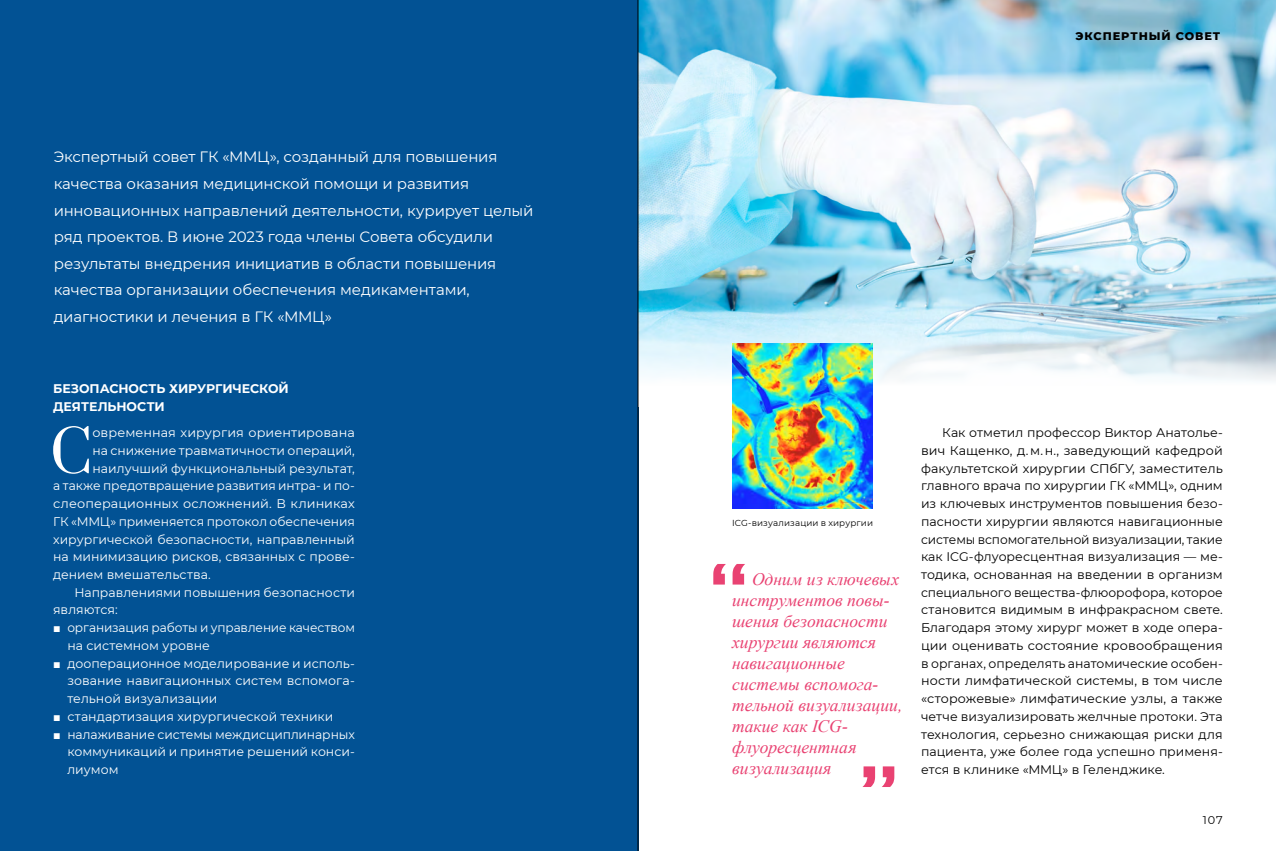
<style>
.page{position:relative;width:1276px;height:851px;background:#fff}
.page>*{position:absolute;margin:0;border:0;box-sizing:border-box;transform-origin:0 0}
.t1{font:56.75px "Prata";color:#fff}
.t2{font:italic 17.5px/21px "Times New Roman";color:#e94272}
.t3{font:15px/26.6px "Montserrat";letter-spacing:-.01em;color:#fff}
.t4{font:12.5px/17.8px "Montserrat";color:#000;text-align:justify}
.t5{font:12.5px/17.8px "Montserrat";color:#fff;text-align:justify}
.t6{font:700 12.5px/17.8px "Montserrat";letter-spacing:-.005em;color:#fff}
.t7{font:800 11.25px "Montserrat";letter-spacing:.08em;color:#000}
.t8{font:11.25px "Montserrat";color:#000}
.t9{font:8.75px "Montserrat";letter-spacing:.01em;color:#000}
.s1{font-family:"Arial";font-weight:700}
</style>
<div class="page">
<div style="left:0;top:0;width:638px;height:850px;background:#025294"></div>
<img style="left:639px;top:0;width:637px;height:264px">
<svg style="left:639px;top:264px;width:637px;height:117px;background:#b9deec"></svg>
<svg style="left:863px;top:766px;width:31px;height:20px"></svg>
<svg style="left:713px;top:564px;width:32px;height:20px"></svg>
<img style="left:732px;top:343px;width:141px;height:165px">
<hr style="left:638px;top:0;width:1px;height:850px;background:#000">
<p class="t3" style="left:54px;top:143px;width:481px">Экспертный совет ГК «ММЦ», созданный для повышения качества оказания медицинской помощи и развития инновационных направлений деятельности, курирует целый ряд проектов. В июне 2023 года члены Совета обсудили результаты внедрения инициатив в области повышения качества организации обеспечения медикаментами, диагностики и лечения в ГК «ММЦ»</p>
<p class="t6" style="left:53px;top:379px;width:237px">Безопасность хирургической деятельности</p>
<h1 class="t1" style="left:50px;top:404px;width:44px">С</h1>
<p class="t5" style="left:92px;top:423px;width:264px">овременная хирургия ориентирована</p>
<p class="t5" style="left:92px;top:441px;width:264px">на снижение травматичности операций,</p>
<p class="t5" style="left:92px;top:459px;width:264px">наилучший функциональный результат,</p>
<p class="t5" style="left:53px;top:476px;width:303px">а также предотвращение развития интра- и по-</p>
<p class="t5" style="left:53px;top:494px;width:303px">слеоперационных осложнений. В клиниках</p>
<p class="t5" style="left:53px;top:512px;width:303px">ГК «ММЦ» применяется протокол обеспечения</p>
<p class="t5" style="left:53px;top:529px;width:303px">хирургической безопасности, направленный</p>
<p class="t5" style="left:53px;top:547px;width:303px">на минимизацию рисков, связанных с прове-</p>
<p class="t5" style="left:53px;top:565px;width:159px">дением вмешательства.</p>
<p class="t5" style="left:74px;top:583px;width:282px">Направлениями повышения безопасности</p>
<p class="t5" style="left:53px;top:600px;width:66px">являются:</p>
<p class="t5" style="left:67px;top:618px;width:289px;text-indent:-14px"><span class="s1">■</span> организация работы и управление качеством на системном уровне</p>
<p class="t5" style="left:67px;top:653px;width:289px;text-indent:-14px"><span class="s1">■</span> дооперационное моделирование и исполь&shy;зование навигационных систем вспомога&shy;тельной визуализации</p>
<p class="t5" style="left:53px;top:707px;width:282px"><span class="s1">■</span> стандартизация хирургической техники</p>
<p class="t5" style="left:67px;top:724px;width:289px;text-indent:-14px"><span class="s1">■</span> налаживание системы междисциплинарных коммуникаций и принятие решений конси&shy;лиумом</p>
<p class="t7" style="left:1075px;top:27px;width:146px">Экспертный совет</p>
<p class="t9" style="left:732px;top:516px;width:142px">ICG-визуализации в хирургии</p>
<h2 class="t2" style="left:732px;top:568px;width:172px;text-indent:20px">Одним из ключевых инструментов повы&shy;шения безопасности хирургии являются навигационные системы вспомога&shy;тельной визуализации, такие как ICG&shy;флуоресцентная визуализация</h2>
<p class="t4" style="left:921px;top:423px;width:303px;text-indent:21px">Как отметил профессор Виктор Анатолье&shy;вич Кащенко, д. м. н., заведующий кафедрой факультетской хирургии СПбГУ, заместитель главного врача по хирургии ГК «ММЦ», одним из ключевых инструментов повышения безо&shy;пасности хирургии являются навигационные системы вспомогательной визуализации, такие как ICG-флуоресцентная визуализация — ме&shy;тодика, основанная на введении в организм специального вещества-флюорофора, которое становится видимым в инфракрасном свете.<br>Благодаря этому хирург может в ходе опера&shy;ции оценивать состояние кровообращения в органах, определять анатомические особен&shy;ности лимфатической системы, в том числе «сторожевые» лимфатические узлы, а также четче визуализировать желчные протоки. Эта технология, серьезно снижающая риски для пациента, уже более года успешно применя&shy;ется в клинике «ММЦ» в Геленджике.</p>
<p class="t8" style="left:1202px;top:812px;width:22px">107</p>
</div>
